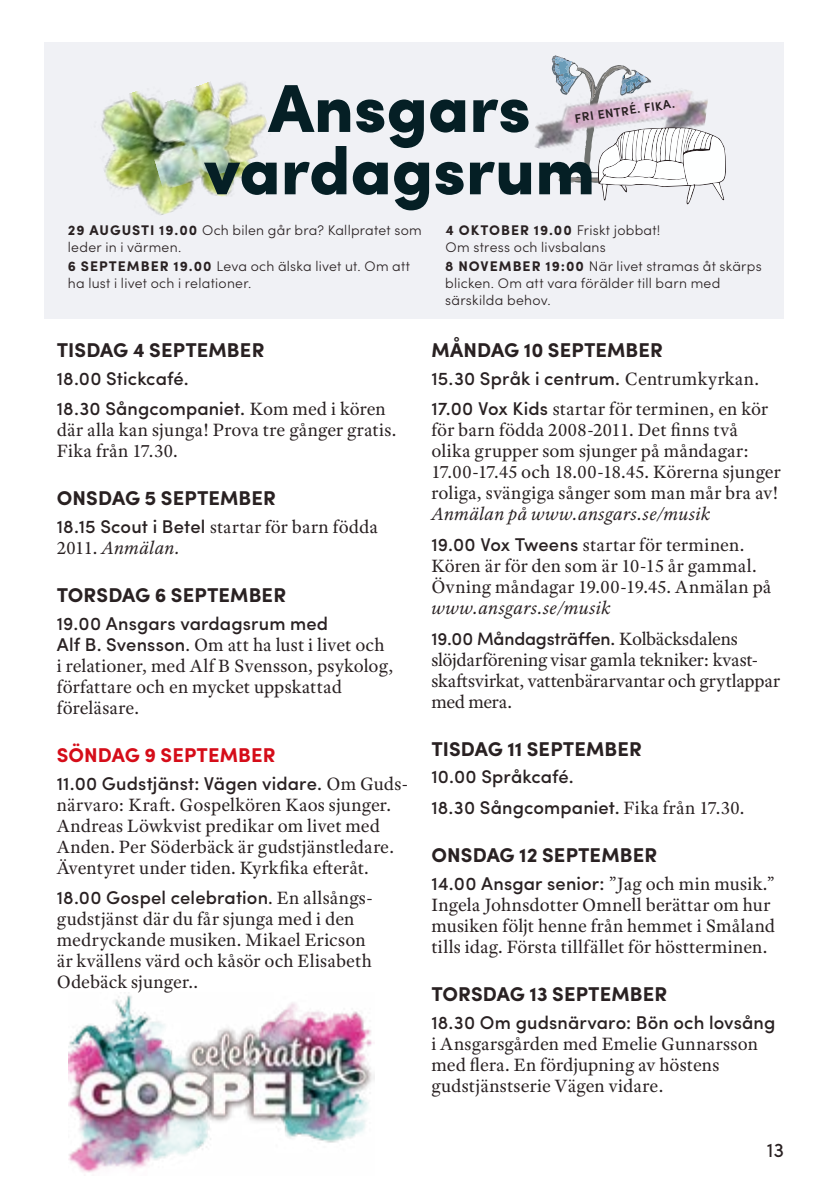
<style>
.page{position:relative;width:840px;height:1191px;background:#fff}
.page>*{position:absolute;margin:0;border:0;box-sizing:border-box;transform-origin:0 0}
.t1{font:900 68px "Sofia Pro";color:#051f25}
.t2{font:700 20px "Sofia Pro";letter-spacing:.01em;color:#292122}
.t3{font:700 20px "Sofia Pro";letter-spacing:.01em;color:#d50d19}
.t4{font:20px "Sofia Pro";color:#292122}
.t5{font:19px/21px "Adobe Text Pro";letter-spacing:.005em;color:#292122}
.t6{font:italic 19px/30.6px "Adobe Text Pro";letter-spacing:.025em;color:#292122}
.t7{font:500 18.4px/30.6px "Sofia Pro";letter-spacing:.005em;color:#292122}
.t8{font:500 18px "Sofia Pro";letter-spacing:-.01em;color:#292122}
.t9{font:300 14px/16.8px "Sofia Pro";letter-spacing:.02em;color:#292122}
.t10{font:600 12.2px "Sofia Pro";color:#292122}
.s1{font-weight:700}
.s2{font-family:"Adobe Text Pro";font-weight:400;font-size:19px}
.s3{font-family:"Adobe Text Pro";font-weight:400}
.s4{font-style:normal}
.s5{font-family:"Sofia Pro";font-weight:500;font-size:18.4px}
.s6{font-family:"Sofia Pro";font-weight:500;font-style:normal;font-size:18.4px}
</style>
<div class="page">
<div style="left:44px;top:43px;width:739px;height:276px;background:#f0f1f5"></div>
<img style="left:101px;top:91px;width:87px;height:124px">
<img style="left:186px;top:191px;width:46px;height:7px">
<img style="left:202px;top:81px;width:67px;height:96px">
<img style="left:139px;top:85px;width:106px;height:106px">
<img style="left:534px;top:122px;width:17px;height:27px">
<svg style="left:551px;top:55px;width:174px;height:149px"></svg>
<img style="left:68px;top:995px;width:306px;height:178px">
<h1 class="t1" style="left:268px;top:55px;width:264px">Ansgars</h1>
<p class="t10" style="left:573px;top:109px;width:102px;rotate:-8deg">FRI ENTRÉ. FIKA.</p>
<h1 class="t1" style="left:204px;top:117px;width:392px">vardagsrum</h1>
<p class="t9" style="left:68px;top:221px;width:355px"><span class="s1">29 AUGUSTI 19.00</span> Och bilen går bra? Kallpratet som leder in i värmen.</p>
<p class="t9" style="left:68px;top:257px;width:343px"><span class="s1">6 SEPTEMBER 19.00</span> Leva och älska livet ut. Om att ha lust i livet och i relationer.</p>
<p class="t9" style="left:445px;top:257px;width:318px"><span class="s1">8 NOVEMBER 19:00</span> När livet stramas åt skärps blicken. Om att vara förälder till barn med särskilda behov.</p>
<p class="t9" style="left:445px;top:221px;width:216px"><span class="s1">4 OKTOBER 19.00</span> Friskt jobbat!<br>Om stress och livsbalans</p>
<p class="t2" style="left:57px;top:334px;width:209px">TISDAG 4 SEPTEMBER</p>
<p class="t7" style="left:57px;top:361px;width:330px">18.00 Stickcafé.<br>18.30 Sångcompaniet. <span class="s2">Kom med i kören</span></p>
<p class="t5" style="left:57px;top:419px;width:341px">där alla kan sjunga! Prova tre gånger gratis.<br>Fika från 17.30.</p>
<p class="t2" style="left:57px;top:483px;width:221px">ONSDAG 5 SEPTEMBER</p>
<p class="t7" style="left:57px;top:510px;width:322px">18.15 Scout i Betel <span class="s3">startar f</span><span class="s2">ör barn födda</span></p>
<p class="t6" style="left:57px;top:532px;width:125px"><span class="s4">2011.</span> Anmälan.</p>
<p class="t2" style="left:57px;top:580px;width:231px">TORSDAG 6 SEPTEMBER</p>
<p class="t7" style="left:57px;top:606px;width:273px">19.00 Ansgars vardagsrum med</p>
<p class="t5" style="left:57px;top:634px;width:338px"><span class="s5">Alf B. Svensson</span>. Om att ha lust i livet och i relationer, med Alf B Svensson, psykolog, författare och en mycket uppskattad föreläsare.</p>
<p class="t3" style="left:57px;top:739px;width:220px">SÖNDAG 9 SEPTEMBER</p>
<p class="t7" style="left:57px;top:766px;width:352px">11.00 Gudstjänst: Vägen vidare. <span class="s2">Om Guds-</span></p>
<p class="t5" style="left:57px;top:793px;width:338px">närvaro: Kraft. Gospelkören Kaos sjunger.<br>Andreas Löwkvist predikar om livet med Anden. Per Söderbäck är gudstjänstledare.<br>Äventyret under tiden. Kyrkfika efteråt.</p>
<p class="t7" style="left:57px;top:881px;width:317px">18.00 Gospel celebration<span class="s2">. En allsångs-</span></p>
<p class="t5" style="left:57px;top:908px;width:316px">gudstjänst där du får sjunga med i den medryckande musiken. Mikael Ericson är kvällens värd och kåsör och Elisabeth Odebäck sjunger..</p>
<p class="t2" style="left:431px;top:334px;width:233px">MÅNDAG 10 SEPTEMBER</p>
<p class="t7" style="left:431px;top:361px;width:329px">15.30 Språk i centrum. <span class="s2">Centrumkyrkan.</span></p>
<p class="t5" style="left:431px;top:398px;width:350px"><span class="s5">17.00 Vox Kids</span> startar för terminen, en kör för barn födda 2008-2011. Det finns två olika grupper som sjunger på måndagar:<br>17.00-17.45 och 18.00-18.45. Körerna sjunger roliga, svängiga sånger som man mår bra av!</p>
<p class="t6" style="left:431px;top:498px;width:314px">Anmälan på www.ansgars.se/musik<br><span class="s6">19.00 Vox Tweens</span> <span class="s4">startar för terminen.</span></p>
<p class="t5" style="left:431px;top:555px;width:341px">Kören är för den som är 10-15 år gammal.<br>Övning måndagar 19.00-19.45. Anmälan på</p>
<p class="t6" style="left:431px;top:592px;width:180px">www.ansgars.se/musik</p>
<p class="t8" style="left:431px;top:625px;width:308px">19.00 Måndagsträffen. <span class="s2">Kolbäcksdalens</span></p>
<p class="t5" style="left:431px;top:648px;width:350px">slöjdarförening visar gamla tekniker: kvast&shy;skaftsvirkat, vattenbärarvantar och grytlappar med mera.</p>
<p class="t2" style="left:431px;top:733px;width:212px">TISDAG 11 SEPTEMBER</p>
<p class="t7" style="left:431px;top:760px;width:314px">10.00 Språkcafé.<br>18.30 Sångcompaniet. <span class="s2">Fika från 17.30.</span></p>
<p class="t2" style="left:431px;top:839px;width:227px">ONSDAG 12 SEPTEMBER</p>
<p class="t7" style="left:431px;top:866px;width:344px">14.00 Ansgar senior: <span class="s2">”Jag och min musik.”</span></p>
<p class="t5" style="left:431px;top:893px;width:345px">Ingela Johnsdotter Omnell berättar om hur musiken följt henne från hemmet i Småland tills idag. Första tillfället för höstterminen.</p>
<p class="t2" style="left:431px;top:978px;width:237px">TORSDAG 13 SEPTEMBER</p>
<p class="t7" style="left:431px;top:1005px;width:345px">18.30 Om gudsnärvaro: Bön och lovsång</p>
<p class="t5" style="left:431px;top:1032px;width:328px">i Ansgarsgården med Emelie Gunnarsson med flera. En fördjupning av höstens gudstjänstserie Vägen vidare.</p>
<p class="t4" style="left:766px;top:1135px;width:19px">13</p>
</div>
